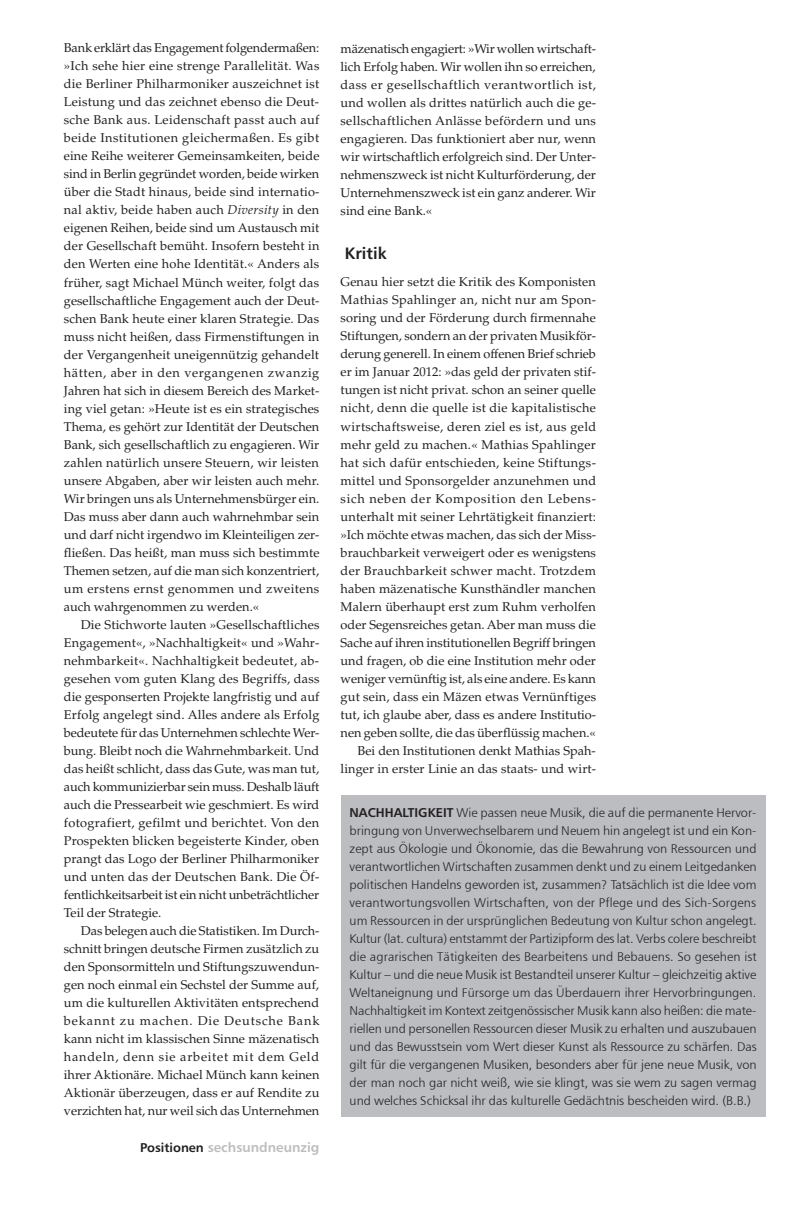
<style>
.page{position:relative;width:808px;height:1212px;background:#fff}
.page>*{position:absolute;margin:0;border:0;box-sizing:border-box;transform-origin:0 0}
.t1{font:16.5px "Humanist 777 BT Bold B";color:#231f20}
.t2{font:13.5px "Humanist 777 BT Bold B";color:#bcbdc0}
.t3{font:12.75px/18px "Palatino";color:#231f20;text-align:justify}
.t4{font:300 12.75px/18px "Humanist";color:#231f20;text-align:justify}
.s1{font-style:italic}
.s2{font-size:12.75px;color:#231f20}
.s3{font-family:"Humanist 777 BT Bold B";font-weight:400}
</style>
<div class="page">
<div style="left:340px;top:795px;width:425px;height:322px;background:#bcbdc0"></div>
<p class="t3" style="left:64px;top:39px;width:257px">Bank erklärt das Engagement folgendermaßen: »Ich sehe hier eine strenge Parallelität. Was die Berliner Philharmoniker auszeichnet ist Leistung und das zeichnet ebenso die Deut&shy;sche Bank aus. Leidenschaft passt auch auf beide Institutionen gleichermaßen. Es gibt eine Reihe weiterer Gemeinsamkeiten, beide sind in Berlin gegründet worden, beide wirken über die Stadt hinaus, beide sind internatio&shy;nal aktiv, beide haben auch <span class="s1">Diversity</span> in den eigenen Reihen, beide sind um Austausch mit der Gesellschaft bemüht. Insofern besteht in den Werten eine hohe Identität.« Anders als früher, sagt Michael Münch weiter, folgt das gesellschaftliche Engagement auch der Deut&shy;schen Bank heute einer klaren Strategie. Das muss nicht heißen, dass Firmenstiftungen in der Vergangenheit uneigennützig gehandelt hätten, aber in den vergangenen zwanzig Jahren hat sich in diesem Bereich des Market&shy;ing viel getan: »Heute ist es ein strategisches Thema, es gehört zur Identität der Deutschen Bank, sich gesellschaftlich zu engagieren. Wir zahlen natürlich unsere Steuern, wir leisten unsere Abgaben, aber wir leisten auch mehr.<br>Wir bringen uns als Unternehmensbürger ein.<br>Das muss aber dann auch wahrnehmbar sein und darf nicht irgendwo im Kleinteiligen zer&shy;fließen. Das heißt, man muss sich bestimmte Themen setzen, auf die man sich konzentriert, um erstens ernst genommen und zweitens auch wahrgenommen zu werden.«</p>
<p class="t3" style="left:64px;top:615px;width:257px;text-indent:17px">Die Stichworte lauten »Gesellschaftliches Engagement«, »Nachhaltigkeit« und »Wahr&shy;nehmbarkeit«. Nachhaltigkeit bedeutet, ab&shy;gesehen vom guten Klang des Begriffs, dass die gesponserten Projekte langfristig und auf Erfolg angelegt sind. Alles andere als Erfolg bedeutete für das Unternehmen schlechte Wer&shy;bung. Bleibt noch die Wahrnehmbarkeit. Und das heißt schlicht, dass das Gute, was man tut, auch kommunizierbar sein muss. Deshalb läuft auch die Pressearbeit wie geschmiert. Es wird fotografiert, gefilmt und berichtet. Von den Prospekten blicken begeisterte Kinder, oben prangt das Logo der Berliner Philharmoniker und unten das der Deutschen Bank. Die Öf&shy;fentlichkeitsarbeit ist ein nicht unbeträchtlicher Teil der Strategie.</p>
<p class="t3" style="left:64px;top:921px;width:257px;text-indent:17px">Das belegen auch die Statistiken. Im Durch&shy;schnitt bringen deutsche Firmen zusätzlich zu den Sponsormitteln und Stiftungszuwendun&shy;gen noch einmal ein Sechstel der Summe auf, um die kulturellen Aktivitäten entsprechend bekannt zu machen. Die Deutsche Bank kann nicht im klassischen Sinne mäzenatisch handeln, denn sie arbeitet mit dem Geld ihrer Aktionäre. Michael Münch kann keinen Aktionär überzeugen, dass er auf Rendite zu verzichten hat, nur weil sich das Unternehmen</p>
<p class="t2" style="left:140px;top:1138px;width:181px"><span class="s2">Positionen</span> sechsundneunzig</p>
<p class="t3" style="left:340px;top:39px;width:257px">mäzenatisch engagiert: »Wir wollen wirtschaft&shy;lich Erfolg haben. Wir wollen ihn so erreichen, dass er gesellschaftlich verantwortlich ist, und wollen als drittes natürlich auch die ge&shy;sellschaftlichen Anlässe befördern und uns engagieren. Das funktioniert aber nur, wenn wir wirtschaftlich erfolgreich sind. Der Unter&shy;nehmenszweck ist nicht Kulturförderung, der Unternehmenszweck ist ein ganz anderer. Wir sind eine Bank.«</p>
<p class="t1" style="left:345px;top:243px;width:43px">Kritik</p>
<p class="t3" style="left:340px;top:273px;width:257px;text-align:right">Genau hier setzt die Kritik des Komponisten Mathias Spahlinger an, nicht nur am Spon&shy;soring und der Förderung durch firmennahe Stiftungen, sondern an der privaten Musikför&shy;derung generell. In einem offenen Brief schrieb er im Januar 2012: »das geld der privaten stif&shy;tungen ist nicht privat. schon an seiner quelle nicht, denn die quelle ist die kapitalistische wirtschaftsweise, deren ziel es ist, aus geld mehr geld zu machen.« Mathias Spahlinger hat sich dafür entschieden, keine Stiftungs&shy;mittel und Sponsorgelder anzunehmen und sich neben der Komposition den Lebens&shy;unterhalt mit seiner Lehrtätigkeit finanziert: »Ich möchte etwas machen, das sich der Miss&shy;brauchbarkeit verweigert oder es wenigstens der Brauchbarkeit schwer macht. Trotzdem haben mäzenatische Kunsthändler manchen Malern überhaupt erst zum Ruhm verholfen oder Segensreiches getan. Aber man muss die Sache auf ihren institutionellen Begriff bringen und fragen, ob die eine Institution mehr oder weniger vernünftig ist, als eine andere. Es kann gut sein, dass ein Mäzen etwas Vernünftiges tut, ich glaube aber, dass es andere Institutio&shy;nen geben sollte, die das überflüssig machen.« Bei den Institutionen denkt Mathias Spah&shy;linger in erster Linie an das staats- und wirt-</p>
<p class="t4" style="left:349px;top:803px;width:408px"><span class="s3">NACHHALTIGKEIT</span> Wie passen neue Musik, die auf die permanente Hervor&shy;bringung von Unverwechselbarem und Neuem hin angelegt ist und ein Kon&shy;zept aus Ökologie und Ökonomie, das die Bewahrung von Ressourcen und verantwortlichen Wirtschaften zusammen denkt und zu einem Leitgedanken politischen Handelns geworden ist, zusammen? Tatsächlich ist die Idee vom verantwortungsvollen Wirtschaften, von der Pflege und des Sich-Sorgens um Ressourcen in der ursprünglichen Bedeutung von Kultur schon angelegt.<br>Kultur (lat. cultura) entstammt der Partizipform des lat. Verbs colere beschreibt die agrarischen Tätigkeiten des Bearbeitens und Bebauens. So gesehen ist Kultur – und die neue Musik ist Bestandteil unserer Kultur – gleichzeitig aktive Weltaneignung und Fürsorge um das Überdauern ihrer Hervorbringungen.<br>Nachhaltigkeit im Kontext zeitgenössischer Musik kann also heißen: die mate&shy;riellen und personellen Ressourcen dieser Musik zu erhalten und auszubauen und das Bewusstsein vom Wert dieser Kunst als Ressource zu schärfen. Das gilt für die vergangenen Musiken, besonders aber für jene neue Musik, von der man noch gar nicht weiß, wie sie klingt, was sie wem zu sagen vermag und welches Schicksal ihr das kulturelle Gedächtnis bescheiden wird. (B.B.)</p>
</div>
